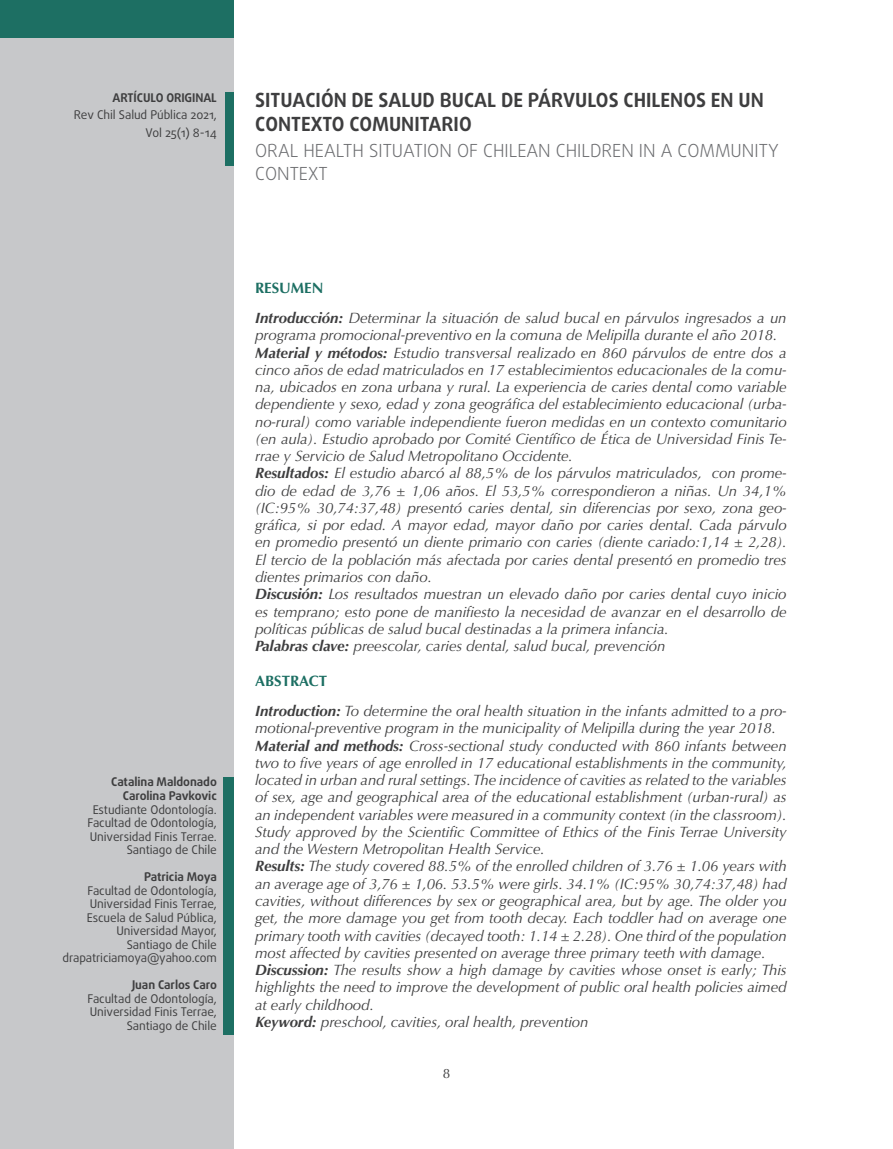
<style>
.page{position:relative;width:893px;height:1149px;background:#fff}
.page>*{position:absolute;margin:0;border:0;box-sizing:border-box;transform-origin:0 0}
.titulos{font:700 19.5px/24px "Daxline Pro";color:#3e3e3f}
.titulo_inglés{font:300 18px/22.5px "Daxline Pro";color:#6c6d70}
.parrafo_sin_sangria{font:italic 15px/17.2px "Optima";letter-spacing:-.005em;color:#3e3e3f;text-align:justify}
.titulo_parrafo{font:700 15px "Optima";color:#1d6f63}
.t1{font:13.5px "Optima";color:#3e3e3f}
.titulo_articulos_fra{font:12px/13.5px "Daxline Pro";letter-spacing:-.005em;color:#3e3e3f;text-align:right}
.titulo_articulos_fra-2{font:700 12px "Daxline Pro";letter-spacing:-.005em;color:#3e3e3f}
.s1{font-weight:700}
</style>
<div class="page">
<div style="left:0;top:0;width:234px;height:1148px;background:#c7c8ca"></div>
<div style="left:0;top:0;width:234px;height:38px;background:#1d6f63"></div>
<div style="left:225px;top:92px;width:9px;height:73px;background:#1d6f63"></div>
<div style="left:223px;top:776px;width:11px;height:257px;background:#1d6f63"></div>
<p class="titulo_articulos_fra-2" style="left:113px;top:90px;width:106px">ARTÍCULO ORIGINAL</p>
<p class="titulo_articulos_fra" style="left:74px;top:108px;width:144px">Rev Chil Salud Pública 2021,</p>
<p class="titulo_articulos_fra" style="left:146px;top:126px;width:73px">Vol 25(1) 8-14</p>
<p class="titulos" style="left:255px;top:88px;width:510px">SITUACIÓN DE SALUD BUCAL DE PÁRVULOS CHILENOS EN UN<br>CONTEXTO COMUNITARIO</p>
<p class="titulo_inglés" style="left:255px;top:139px;width:525px">ORAL HEALTH SITUATION OF CHILEAN CHILDREN IN A COMMUNITY<br>CONTEXT</p>
<p class="titulo_articulos_fra-2" style="left:111px;top:774px;width:107px">Catalina Maldonado</p>
<p class="titulo_articulos_fra-2" style="left:123px;top:788px;width:95px">Carolina Pavkovic</p>
<p class="titulo_articulos_fra" style="left:87px;top:802px;width:131px">Estudiante Odontología.<br>Facultad de Odontología,<br>Universidad Finis Terrae.<br>Santiago de Chile</p>
<p class="titulo_articulos_fra-2" style="left:144px;top:869px;width:74px">Patricia Moya</p>
<p class="titulo_articulos_fra" style="left:87px;top:883px;width:131px">Facultad de Odontología,<br>Universidad Finis Terrae,<br>Escuela de Salud Pública,<br>Universidad Mayor,<br>Santiago de Chile</p>
<p class="titulo_articulos_fra" style="left:62px;top:950px;width:156px">drapatriciamoya@yahoo.com</p>
<p class="titulo_articulos_fra-2" style="left:132px;top:977px;width:86px">Juan Carlos Caro</p>
<p class="titulo_articulos_fra" style="left:87px;top:991px;width:131px">Facultad de Odontología,</p>
<p class="titulo_articulos_fra" style="left:90px;top:1004px;width:129px">Universidad Finis Terrae,</p>
<p class="titulo_articulos_fra" style="left:127px;top:1018px;width:92px">Santiago de Chile</p>
<p class="titulo_parrafo" style="left:255px;top:279px;width:70px">RESUMEN</p>
<p class="parrafo_sin_sangria" style="left:255px;top:309px;width:533px"><span class="s1">Introducción:</span> Determinar la situación de salud bucal en párvulos ingresados a un programa promocional-preventivo en la comuna de Melipilla durante el año 2018.</p>
<p class="parrafo_sin_sangria" style="left:255px;top:344px;width:533px"><span class="s1">Material y métodos:</span> Estudio transversal realizado en 860 párvulos de entre dos a cinco años de edad matriculados en 17 establecimientos educacionales de la comu&shy;na, ubicados en zona urbana y rural. La experiencia de caries dental como variable dependiente y sexo, edad y zona geográfica del establecimiento educacional (urba&shy;no-rural) como variable independiente fueron medidas en un contexto comunitario (en aula). Estudio aprobado por Comité Científico de Ética de Universidad Finis Te&shy;rrae y Servicio de Salud Metropolitano Occidente.</p>
<p class="parrafo_sin_sangria" style="left:255px;top:464px;width:533px"><span class="s1">Resultados:</span> El estudio abarcó al 88,5% de los párvulos matriculados, con prome&shy;dio de edad de 3,76 ± 1,06 años. El 53,5% correspondieron a niñas. Un 34,1% (IC:95% 30,74:37,48) presentó caries dental, sin diferencias por sexo, zona geo&shy;gráfica, si por edad. A mayor edad, mayor daño por caries dental. Cada párvulo en promedio presentó un diente primario con caries (diente cariado:1,14 ± 2,28).<br>El tercio de la población más afectada por caries dental presentó en promedio tres dientes primarios con daño.</p>
<p class="parrafo_sin_sangria" style="left:255px;top:585px;width:533px"><span class="s1">Discusión:</span> Los resultados muestran un elevado daño por caries dental cuyo inicio es temprano; esto pone de manifiesto la necesidad de avanzar en el desarrollo de políticas públicas de salud bucal destinadas a la primera infancia.</p>
<p class="parrafo_sin_sangria" style="left:255px;top:637px;width:412px"><span class="s1">Palabras clave:</span> preescolar, caries dental, salud bucal, prevención</p>
<p class="titulo_parrafo" style="left:255px;top:672px;width:74px">ABSTRACT</p>
<p class="parrafo_sin_sangria" style="left:255px;top:702px;width:533px"><span class="s1">Introduction:</span> To determine the oral health situation in the infants admitted to a pro&shy;motional-preventive program in the municipality of Melipilla during the year 2018.</p>
<p class="parrafo_sin_sangria" style="left:255px;top:736px;width:533px"><span class="s1">Material and methods:</span> Cross-sectional study conducted with 860 infants between two to five years of age enrolled in 17 educational establishments in the community, located in urban and rural settings. The incidence of cavities as related to the variables of sex, age and geographical area of the educational establishment (urban-rural) as an independent variables were measured in a community context (in the classroom).<br>Study approved by the Scientific Committee of Ethics of the Finis Terrae University and the Western Metropolitan Health Service.</p>
<p class="parrafo_sin_sangria" style="left:255px;top:857px;width:533px"><span class="s1">Results:</span> The study covered 88.5% of the enrolled children of 3.76 ± 1.06 years with an average age of 3,76 ± 1,06. 53.5% were girls. 34.1% (IC:95% 30,74:37,48) had cavities, without differences by sex or geographical area, but by age. The older you get, the more damage you get from tooth decay. Each toddler had on average one primary tooth with cavities (decayed tooth: 1.14 ± 2.28). One third of the population most affected by cavities presented on average three primary teeth with damage.</p>
<p class="parrafo_sin_sangria" style="left:255px;top:961px;width:533px"><span class="s1">Discussion:</span> The results show a high damage by cavities whose onset is early; This highlights the need to improve the development of public oral health policies aimed at early childhood.</p>
<p class="parrafo_sin_sangria" style="left:255px;top:1012px;width:335px"><span class="s1">Keyword:</span> preschool, cavities, oral health, prevention</p>
<p class="t1" style="left:443px;top:1065px;width:9px">8</p>
</div>
